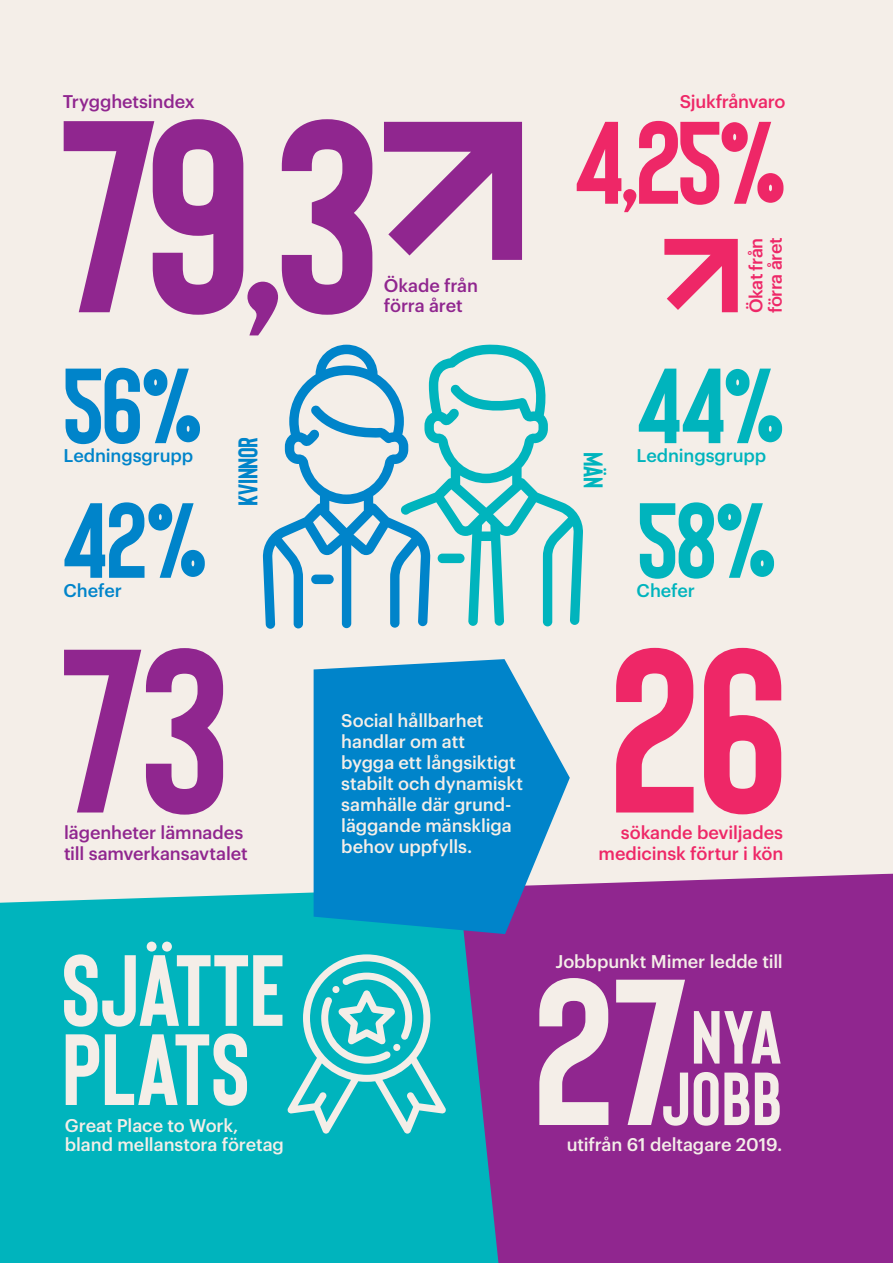
<style>
.page{position:relative;width:893px;height:1263px;background:#f4eee8}
.page>*{position:absolute;margin:0;border:0;box-sizing:border-box;transform-origin:0 0}
.t1{font:700 273px "Bison";color:#90268f}
.t2{font:700 232.5px "Bison";color:#90268f}
.t3{font:700 232.5px "Bison";color:#ee2767}
.t4{font:700 207.6px "Bison";color:#f4eee8}
.t5{font:700 117px "Bison";color:#ee2767}
.t6{font:700 106.5px "Bison";color:#0084ca}
.t7{font:700 106.5px/134.6px "Bison";color:#00b4bd}
.t8{font:700 100.95px/79.1px "Bison";color:#f4eee8}
.t9{font:700 75px/61.5px "Bison";letter-spacing:.005em;color:#f4eee8;text-align:center}
.t10{font:700 27px "Bison";letter-spacing:-.01em;color:#0084ca}
.t11{font:700 27px "Bison";color:#00b4bd}
.t12{font:500 18px/21px "Graphik";letter-spacing:-.005em;color:#f4eee8}
.t13{font:500 18px/21px "Graphik";letter-spacing:-.005em;color:#90268f}
.t14{font:500 18px/21px "Graphik";letter-spacing:-.015em;color:#ee2767;text-align:right}
.t15{font:500 18px "Graphik";letter-spacing:-.01em;color:#0084ca}
.t16{font:500 18px "Graphik";letter-spacing:-.01em;color:#00b4bd}
.t17{font:500 18px/19.5px "Graphik";letter-spacing:-.035em;color:#ee2767}
</style>
<div class="page">
<div style="left:498px;top:874px;width:395px;height:389px;background:#90268f"></div>
<div style="left:0;top:888px;width:498px;height:375px;background:#00b4bd"></div>
<svg style="left:431px;top:344px;width:152px;height:282px"></svg>
<svg style="left:262px;top:345px;width:169px;height:284px"></svg>
<div style="left:311px;top:575px;width:23px;height:9px;background:#0084ca;border-radius:5px"></div>
<svg style="left:287px;top:954px;width:159px;height:179px"></svg>
<svg style="left:384px;top:122px;width:138px;height:138px"></svg>
<svg style="left:664px;top:239px;width:74px;height:73px"></svg>
<svg style="left:314px;top:659px;width:256px;height:275px;background:#1e8cca"></svg>
<p class="t13" style="left:63px;top:90px;width:134px">Trygghetsindex</p>
<h1 class="t1" style="left:60px;top:45px;width:321px">79,3</h1>
<p class="t13" style="left:384px;top:274px;width:96px;line-height:19.5px">Ökade från förra året</p>
<h3 class="t6" style="left:62px;top:339px;width:143px">56%</h3>
<p class="t15" style="left:64px;top:442px;width:131px">Ledningsgrupp</p>
<h3 class="t6" style="left:62px;top:474px;width:148px">42%</h3>
<p class="t15" style="left:64px;top:577px;width:60px">Chefer</p>
<h3 class="t10" style="left:231px;top:506px;width:71px;rotate:-90deg">KVINNOR</h3>
<p class="t14" style="left:680px;top:90px;width:107px">Sjukfrånvaro</p>
<h3 class="t5" style="left:574px;top:89px;width:215px">4,25%</h3>
<h3 class="t11" style="left:610px;top:452px;width:38px;rotate:90deg">MÄN</h3>
<p class="t17" style="left:744px;top:313px;width:77px;rotate:-90deg">Ökat från förra året</p>
<h3 class="t7" style="left:637px;top:334px;width:151px">44%<br>58%</h3>
<p class="t16" style="left:637px;top:442px;width:131px">Ledningsgrupp</p>
<p class="t16" style="left:637px;top:577px;width:60px">Chefer</p>
<h2 class="t2" style="left:61px;top:585px;width:170px">73</h2>
<h2 class="t3" style="left:608px;top:585px;width:180px">26</h2>
<p class="t12" style="left:341px;top:708px;width:183px">Social hållbarhet handlar om att<br>bygga ett långsiktigt stabilt och dynamiskt samhälle där grund&shy;läggande mänskliga behov uppfylls.</p>
<p class="t13" style="left:64px;top:820px;width:185px">lägenheter lämnades till samverkansavtalet</p>
<p class="t14" style="left:599px;top:820px;width:186px">sökande beviljades medicinsk förtur i kön</p>
<h3 class="t8" style="left:62px;top:946px;width:225px">SJÄTTE<br>PLATS</h3>
<p class="t12" style="left:65px;top:1114px;width:221px;line-height:19.5px">Great Place to Work, bland mellanstora företag</p>
<p class="t12" style="left:555px;top:949px;width:229px">Jobbpunkt Mimer ledde till</p>
<h3 class="t4" style="left:532px;top:922px;width:156px">27</h3>
<h3 class="t9" style="left:662px;top:1003px;width:121px">NYA<br>JOBB</h3>
<p class="t12" style="left:567px;top:1133px;width:217px">utifrån 61 deltagare 2019.</p>
</div>
